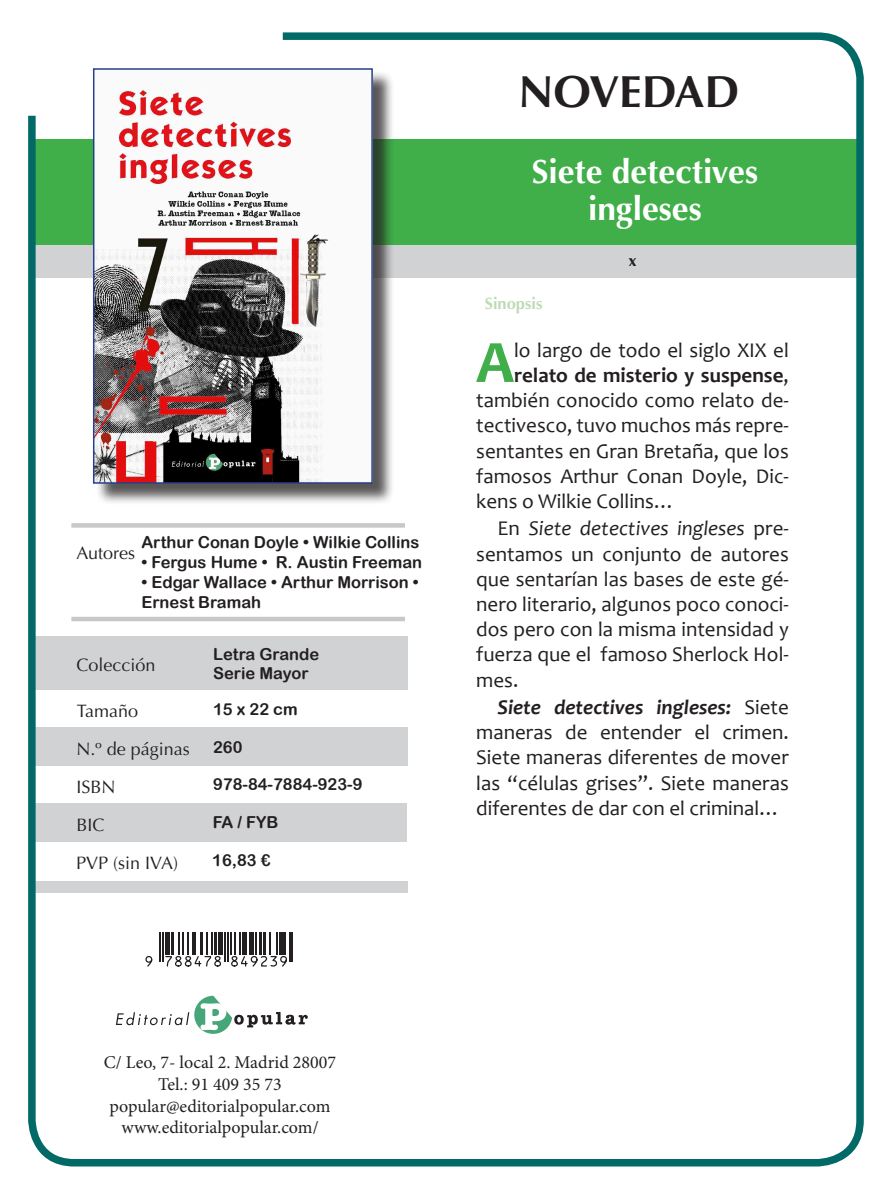
<style>
.page{position:relative;width:893px;height:1200px;background:#fff}
.page>*{position:absolute;margin:0;border:0;box-sizing:border-box;transform-origin:0 0}
.x_sinopsis_1{font:700 60.6px "Candara";color:#40ae49}
.t1{font:700 45px "Optima";color:#231f20}
.t2{font:700 33.6px/36.9px "Optima";color:#fff;text-align:center}
.x_sinopsis_normal{font:21px/25.2px "Candara";color:#231f20;text-align:justify}
.x_sinopsis_1-2{font:21px "Candara";color:#231f20}
.x_sinopsis_1-3{font:700 21px "Candara";color:#231f20}
.t3{font:18px "Minion Pro";color:#231f20}
.t4{font:18px "Optima";color:#231f20}
.t5{font:16.5px/19.8px "Arial Rounded MT Bold";color:#231f20}
.sinopsis{font:700 16.5px "Optima";color:#bedbb6}
.t6{font:700 16.5px "Optima";color:#231f20}
.s1{font-weight:400}
.s2{font-style:italic}
.s3{font-weight:700;font-style:italic}
</style>
<div class="page">
<div style="left:30px;top:880px;width:377px;height:12px;background:#d1d2d4"></div>
<div style="left:32px;top:243px;width:827px;height:34px;background:#d1d2d4"></div>
<div style="left:30px;top:727px;width:378px;height:38px;background:#d1d2d4"></div>
<div style="left:34px;top:803px;width:373px;height:38px;background:#d1d2d4"></div>
<div style="left:30px;top:636px;width:377px;height:53px;background:#d1d2d4"></div>
<div style="left:30px;top:139px;width:829px;height:105px;background:#40ae49"></div>
<div style="left:28px;top:32px;width:836px;height:1134px;border:8px solid #016966;border-radius:43px"></div>
<div style="left:6px;top:2px;width:277px;height:114px;background:#fff;border-radius:18px"></div>
<svg style="left:116px;top:995px;width:192px;height:38px"></svg>
<hr style="left:71px;top:523px;width:334px;height:4px;background:#c7c8ca">
<div style="left:71px;top:616px;width:334px;height:5px;background:#c7c8ca"></div>
<hr style="left:160px;top:931px;width:1px;height:30px;background:#231f20">
<hr style="left:162px;top:931px;width:2px;height:30px;background:#231f20">
<hr style="left:219px;top:931px;width:4px;height:23px;background:#231f20">
<hr style="left:224px;top:931px;width:2px;height:30px;background:#231f20">
<hr style="left:227px;top:931px;width:1px;height:30px;background:#231f20">
<hr style="left:289px;top:931px;width:1px;height:30px;background:#231f20">
<hr style="left:292px;top:931px;width:1px;height:30px;background:#231f20">
<svg style="left:145px;top:956px;width:8px;height:11px"></svg>
<svg style="left:165px;top:931px;width:57px;height:36px"></svg>
<svg style="left:230px;top:932px;width:57px;height:35px"></svg>
<div style="left:95px;top:71px;width:300px;height:434px;background:#231f20;opacity:.75"></div>
<img style="left:96px;top:71px;width:274px;height:409px">
<div style="left:93px;top:68px;width:280px;height:415px;border:2px solid #253f8e"></div>
<p class="t5" style="left:141px;top:532px;width:280px">Arthur Conan Doyle • Wilkie Collins</p>
<p class="t5" style="left:141px;top:552px;width:282px">• Fergus Hume • R. Austin Freeman</p>
<p class="t5" style="left:141px;top:571px;width:279px">• Edgar Wallace • Arthur Morrison •<br>Ernest Bramah</p>
<p class="t5" style="left:213px;top:643px;width:108px">Letra Grande<br>Serie Mayor</p>
<p class="t5" style="left:213px;top:698px;width:86px">15 x 22 cm</p>
<p class="t4" style="left:77px;top:542px;width:60px">Autores</p>
<p class="t4" style="left:77px;top:654px;width:81px">Colección</p>
<p class="t4" style="left:77px;top:700px;width:63px">Tamaño</p>
<p class="t4" style="left:77px;top:738px;width:115px">N.º de páginas</p>
<p class="t4" style="left:77px;top:776px;width:41px">ISBN</p>
<p class="t4" style="left:77px;top:813px;width:30px">BIC</p>
<p class="t4" style="left:76px;top:851px;width:104px">PVP (sin IVA)</p>
<p class="t5" style="left:213px;top:736px;width:31px">260</p>
<p class="t5" style="left:213px;top:773px;width:151px">978-84-7884-923-9</p>
<p class="t5" style="left:213px;top:811px;width:67px">FA / FYB</p>
<p class="t5" style="left:212px;top:849px;width:60px">16,83 €</p>
<p class="t1" style="left:518px;top:66px;width:222px">NOVEDAD</p>
<p class="t2" style="left:532px;top:153px;width:228px">Siete detectives ingleses</p>
<p class="sinopsis" style="left:485px;top:293px;width:59px">Sinopsis</p>
<p class="t6" style="left:628px;top:251px;width:10px">x</p>
<p class="x_sinopsis_1" style="left:476px;top:324px;width:40px">A</p>
<p class="x_sinopsis_1-2" style="left:514px;top:336px;width:276px">lo largo de todo el siglo XIX el</p>
<p class="x_sinopsis_1-3" style="left:514px;top:362px;width:276px">relato de misterio y suspense<span class="s1">,</span></p>
<p class="x_sinopsis_1-2" style="left:476px;top:387px;width:314px">también conocido como relato de-</p>
<p class="x_sinopsis_1-2" style="left:476px;top:412px;width:314px">tectivesco, tuvo muchos más repre-</p>
<p class="x_sinopsis_1-2" style="left:476px;top:437px;width:314px">sentantes en Gran Bretaña, que los</p>
<p class="x_sinopsis_1-2" style="left:476px;top:462px;width:314px">famosos Arthur Conan Doyle, Dic-</p>
<p class="x_sinopsis_1-2" style="left:476px;top:488px;width:200px">kens o Wilkie Collins…</p>
<p class="x_sinopsis_normal" style="left:476px;top:515px;width:314px;text-indent:21px">En <span class="s2">Siete detectives ingleses</span> pre&shy;sentamos un conjunto de autores que sentarían las bases de este gé&shy;nero literario, algunos poco conoci&shy;dos pero con la misma intensidad y fuerza que el famoso Sherlock Hol&shy;mes.</p>
<p class="x_sinopsis_normal" style="left:476px;top:694px;width:314px;text-indent:21px"><span class="s3">Siete detectives ingleses:</span> Siete maneras de entender el crimen.<br>Siete maneras diferentes de mover las “células grises”. Siete maneras diferentes de dar con el criminal…</p>
<p class="t3" style="left:104px;top:1050px;width:234px">C/ Leo, 7- local 2. Madrid 28007</p>
<p class="t3" style="left:158px;top:1071px;width:125px">Tel.: 91 409 35 73</p>
<p class="t3" style="left:110px;top:1093px;width:223px">popular@editorialpopular.com</p>
<p class="t3" style="left:121px;top:1115px;width:199px">www.editorialpopular.com/</p>
</div>
